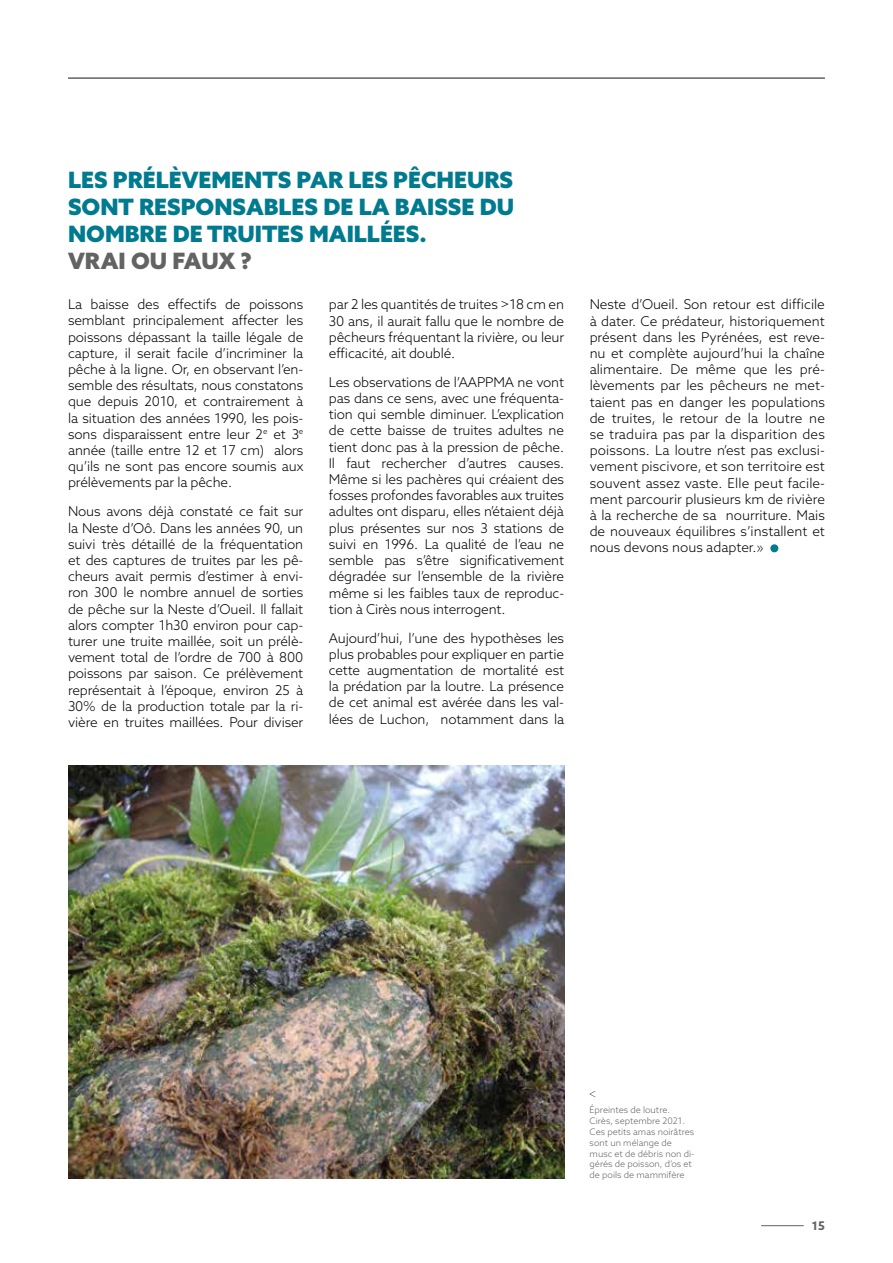
<style>
.page{position:relative;width:893px;height:1263px;background:#fff}
.page>*{position:absolute;margin:0;border:0;box-sizing:border-box;transform-origin:0 0}
.t1{font:900 22.5px/27px "Azo Sans";color:#007a8f;text-align:justify}
.t2{font:900 22.5px "Azo Sans";color:#646363}
.t3{font:300 13.5px/16.2px "Azo Sans";letter-spacing:-.01em;color:#000;text-align:justify}
.t4{font:700 12px "Azo Sans";color:#646363}
.t5{font:300 9px/10.8px "Azo Sans";color:#646363}
</style>
<div class="page">
<hr style="left:761px;top:1225px;width:43px;height:1px;background:#646363">
<hr style="left:68px;top:77px;width:757px;height:2px;background:#646363">
<img style="left:68px;top:766px;width:496px;height:412px">
<div style="left:770px;top:544px;width:8px;height:8px;background:#007a8f;border-radius:50%"></div>
<svg style="left:590px;top:1091px;width:5px;height:6px"></svg>
<h1 class="t1" style="left:68px;top:166px;width:448px">LES PRÉLÈVEMENTS PAR LES PÊCHEURS SONT RESPONSABLES DE LA BAISSE DU NOMBRE DE TRUITES MAILLÉES.</h1>
<h1 class="t2" style="left:68px;top:246px;width:185px">VRAI OU FAUX ?</h1>
<p class="t3" style="left:68px;top:296px;width:237px">La baisse des effectifs de poissons semblant principalement affecter les poissons dépassant la taille légale de capture, il serait facile d’incriminer la pêche à la ligne. Or, en observant l’en&shy;semble des résultats, nous constatons que depuis 2010, et contrairement à la situation des années 1990, les pois&shy;sons disparaissent entre leur 2<sup>e</sup> et 3<sup>e </sup>année (taille entre 12 et 17 cm) alors qu’ils ne sont pas encore soumis aux prélèvements par la pêche.</p>
<p class="t3" style="left:68px;top:503px;width:237px">Nous avons déjà constaté ce fait sur la Neste d’Oô. Dans les années 90, un suivi très détaillé de la fréquentation et des captures de truites par les pê&shy;cheurs avait permis d’estimer à envi&shy;ron 300 le nombre annuel de sorties de pêche sur la Neste d’Oueil. Il fallait alors compter 1h30 environ pour cap&shy;turer une truite maillée, soit un prélè&shy;vement total de l’ordre de 700 à 800 poissons par saison. Ce prélèvement représentait à l’époque, environ 25 à 30% de la production totale par la ri&shy;vière en truites maillées. Pour diviser</p>
<p class="t3" style="left:329px;top:296px;width:237px">par 2 les quantités de truites &gt;18 cm en 30 ans, il aurait fallu que le nombre de pêcheurs fréquentant la rivière, ou leur efficacité, ait doublé.</p>
<p class="t3" style="left:329px;top:374px;width:237px">Les observations de l’AAPPMA ne vont pas dans ce sens, avec une fréquenta&shy;tion qui semble diminuer. L’explication de cette baisse de truites adultes ne tient donc pas à la pression de pêche.<br>Il faut rechercher d’autres causes.<br>Même si les pachères qui créaient des fosses profondes favorables aux truites adultes ont disparu, elles n’étaient déjà plus présentes sur nos 3 stations de suivi en 1996. La qualité de l’eau ne semble pas s’être significativement dégradée sur l’ensemble de la rivière même si les faibles taux de reproduc&shy;tion à Cirès nous interrogent.</p>
<p class="t3" style="left:329px;top:630px;width:237px">Aujourd’hui, l’une des hypothèses les plus probables pour expliquer en partie cette augmentation de mortalité est la prédation par la loutre. La présence de cet animal est avérée dans les val&shy;lées de Luchon, notamment dans la</p>
<p class="t3" style="left:590px;top:296px;width:237px">Neste d’Oueil. Son retour est difficile à dater. Ce prédateur, historiquement présent dans les Pyrénées, est reve&shy;nu et complète aujourd’hui la chaîne alimentaire. De même que les pré&shy;lèvements par les pêcheurs ne met&shy;taient pas en danger les populations de truites, le retour de la loutre ne se traduira pas par la disparition des poissons. La loutre n’est pas exclusi&shy;vement piscivore, et son territoire est souvent assez vaste. Elle peut facile&shy;ment parcourir plusieurs km de rivière à la recherche de sa nourriture. Mais de nouveaux équilibres s’installent et nous devons nous adapter.»</p>
<p class="t5" style="left:590px;top:1104px;width:106px">Épreintes de loutre.<br>Cirès, septembre 2021.<br>Ces petits amas noirâtres sont un mélange de musc et de débris non di&shy;gérés de poisson, d’os et de poils de mammifère</p>
<p class="t4" style="left:812px;top:1218px;width:15px">15</p>
</div>
